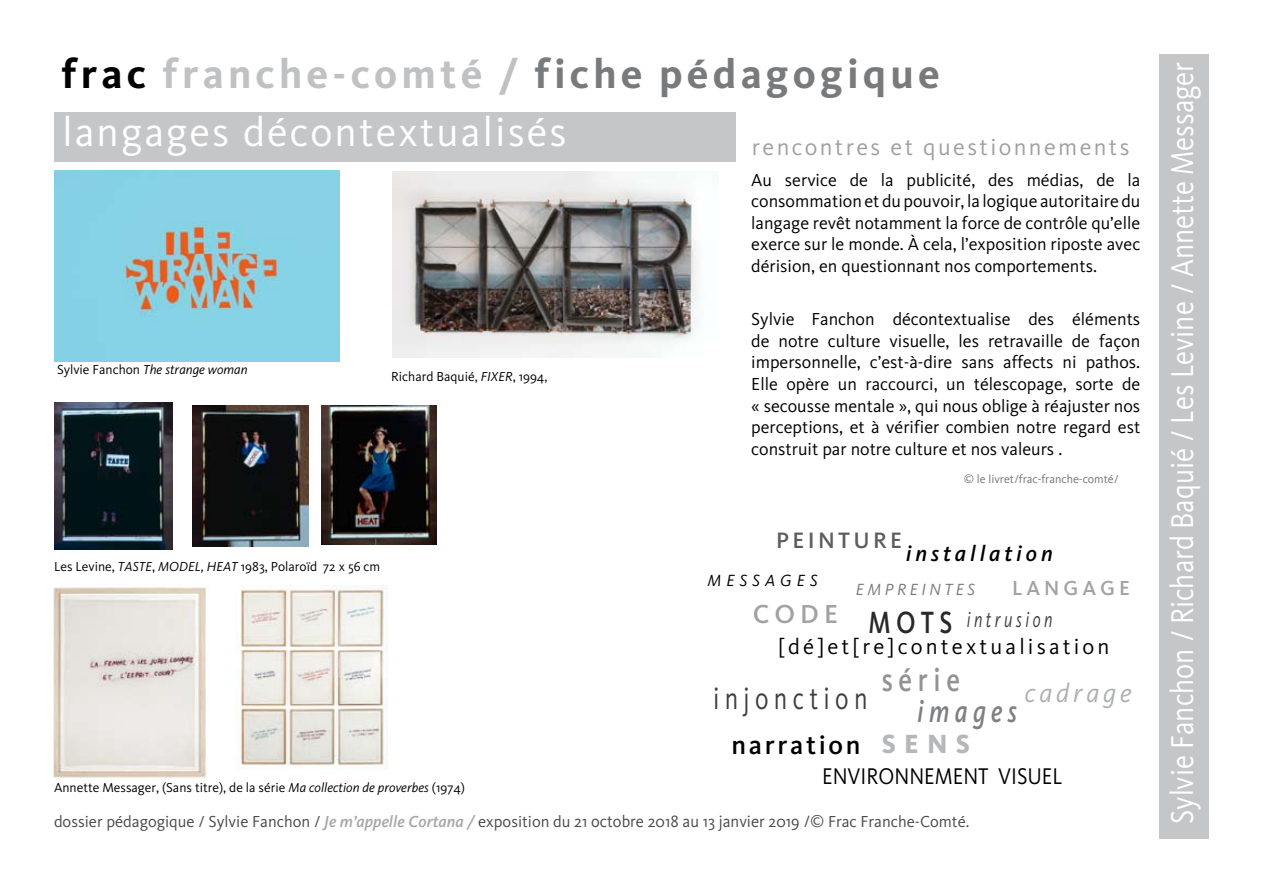
<style>
.page{position:relative;width:1263px;height:893px;background:#fff}
.page>*{position:absolute;margin:0;border:0;box-sizing:border-box;transform-origin:0 0}
.t1{font:700 42px "Kievit";letter-spacing:.1em;color:#797a7c}
.t2{font:42px "Kievit";letter-spacing:.05em;color:#fff}
.t3{font:500 33.75px "Kievit";letter-spacing:.21em;color:#929395;scale:.8 1}
.t4{font:32.85px "Kievit";color:#fff;scale:.87 1}
.t5{font:31.8px "Kievit";letter-spacing:.21em;color:#3e3e40;scale:.8 1}
.t6{font:italic 500 31.8px "Kievit";letter-spacing:.21em;color:#7f8082;scale:.8 1}
.t7{font:800 27.3px "Kievit";color:#b6b7b9}
.t8{font:500 27px "Kievit";letter-spacing:.1em;color:#000}
.t9{font:italic 27px "Kievit";letter-spacing:.14em;color:#adafb0}
.t10{font:500 27px "Kievit";color:#a1a2a4}
.t11{font:24px "Kievit";letter-spacing:.1em;color:#9ea0a2}
.t12{font:23.55px "Kievit";color:#000;scale:.89 1}
.t13{font:500 23.1px "Kievit";letter-spacing:.145em;color:#5d5d5f}
.t14{font:22.5px "Kievit";letter-spacing:.14em;color:#000}
.t15{font:italic 22.5px "Kievit";letter-spacing:.21em;color:#3e3e40;scale:.74 1}
.t16{font:italic 500 22.5px "Kievit";letter-spacing:.17em;color:#000}
.t17{font:500 21px "Kievit";color:#a1a2a4}
.t18{font:18px/21.6px "Kievit";color:#000;text-align:justify}
.t19{font:italic 16.8px "Kievit";letter-spacing:.2em;color:#797a7c}
.t20{font:italic 16.8px "Kievit";letter-spacing:.3em;color:#000}
.t21{font:16.5px "Kievit";color:#49494b}
.t22{font:13.5px "Kievit";color:#000}
.t23{font:italic 13.5px "Kievit";color:#000}
.t24{font:12px "Kievit";color:#727375}
.s1{color:#000}
.s2{color:#c0c1c2}
.s3{font-style:normal}
.s4{font-style:italic}
.s5{font-weight:500;font-style:normal;font-size:31.8px;color:#28282a}
.s6{font-weight:500;font-style:italic;color:#a5a6a8}
.s7{font-size:16.95px}
</style>
<div class="page">
<div style="left:54px;top:112px;width:682px;height:50px;background:#c5c6c8"></div>
<div style="left:1160px;top:54px;width:49px;height:785px;background:#c5c6c8"></div>
<img style="left:393px;top:171px;width:307px;height:186px">
<img style="left:54px;top:170px;width:285px;height:191px">
<img style="left:240px;top:585px;width:148px;height:184px">
<img style="left:53px;top:585px;width:156px;height:193px">
<img style="left:321px;top:405px;width:115px;height:139px">
<img style="left:193px;top:405px;width:115px;height:142px">
<img style="left:54px;top:403px;width:119px;height:146px">
<h1 class="t1" style="left:61px;top:49px;width:880px"><span class="s1">frac</span> <span class="s2">franche-comté /</span> fiche pédagogique</h1>
<h1 class="t2" style="left:63px;top:108px;width:506px">langages décontextualisés</h1>
<p class="t23" style="left:57px;top:361px;width:192px"><span class="s3">Sylvie Fanchon</span> The strange woman</p>
<p class="t22" style="left:391px;top:369px;width:158px">Richard Baquié, <span class="s4">FIXER</span>, 1994,</p>
<p class="t22" style="left:54px;top:559px;width:328px">Les Levine, <span class="s4">TASTE</span>, <span class="s4">MODEL, HEAT</span> 1983, Polaroïd 72 x 56 cm</p>
<p class="t22" style="left:54px;top:780px;width:413px">Annette Messager, (Sans titre), de la série <span class="s4">Ma collection de proverbes</span> (1974)</p>
<h3 class="t11" style="left:752px;top:134px;width:379px">rencontres et questionnements</h3>
<p class="t18" style="left:751px;top:169px;width:391px">Au service de la publicité, des médias, de la consommation et du pouvoir, la logique autoritaire du langage revêt notamment la force de contrôle qu’elle exerce sur le monde. À cela, l’exposition riposte avec dérision, en questionnant nos comportements.</p>
<p class="t18" style="left:751px;top:309px;width:391px">Sylvie Fanchon décontextualise des éléments de notre culture visuelle, les retravaille de façon impersonnelle, c’est-à-dire sans affects ni pathos.<br>Elle opère un raccourci, un télescopage, sorte de « secousse mentale », qui nous oblige à réajuster nos perceptions, et à vérifier combien notre regard est construit par notre culture et nos valeurs .</p>
<p class="t24" style="left:964px;top:473px;width:156px">© le livret/frac-franche-comté/</p>
<p class="t13" style="left:776px;top:527px;width:128px">PEINTURE</p>
<p class="t16" style="left:906px;top:540px;width:148px">installation</p>
<p class="t20" style="left:707px;top:571px;width:112px">MESSAGES</p>
<h3 class="t10" style="left:753px;top:598px;width:23px">cod</h3>
<h3 class="t10" style="left:824px;top:598px;width:15px">e</h3>
<p class="t19" style="left:856px;top:579px;width:121px">EMPREINTES</p>
<p class="t17" style="left:1012px;top:576px;width:33px">langag</p>
<p class="t17" style="left:1119px;top:576px;width:12px">e</p>
<p class="t15" style="left:868px;top:607px;width:250px"><span class="s5">mo ts</span> intrusion</p>
<p class="t14" style="left:778px;top:634px;width:333px">[dé]et[re]contextualisation</p>
<h3 class="t5" style="left:713px;top:681px;width:195px">injonction</h3>
<h2 class="t3" style="left:882px;top:661px;width:100px">série</h2>
<h3 class="t6" style="left:917px;top:692px;width:127px">images</h3>
<h3 class="t9" style="left:1025px;top:677px;width:108px">cadrage</h3>
<h3 class="t7" style="left:882px;top:727px;width:90px">SENS</h3>
<h3 class="t12" style="left:822px;top:763px;width:16px">environnement</h3>
<h3 class="t12" style="left:998px;top:763px;width:13px">visuel</h3>
<h3 class="t8" style="left:731px;top:730px;width:131px">narration</h3>
<p class="t21" style="left:54px;top:812px;width:917px">dossier pédagogique / Sylvie Fanchon / <span class="s6">Je m’appelle Cortana /</span> exposition du <span class="s7">21 octobre 2018 au 13 janvier 2019 /</span>© Frac Franche-Comté.</p>
<h3 class="t4" style="left:1164px;top:824px;width:878px;rotate:-90deg">Sylvie Fanchon / Richard Baquié / Les Levine / Annette Messager</h3>
</div>
